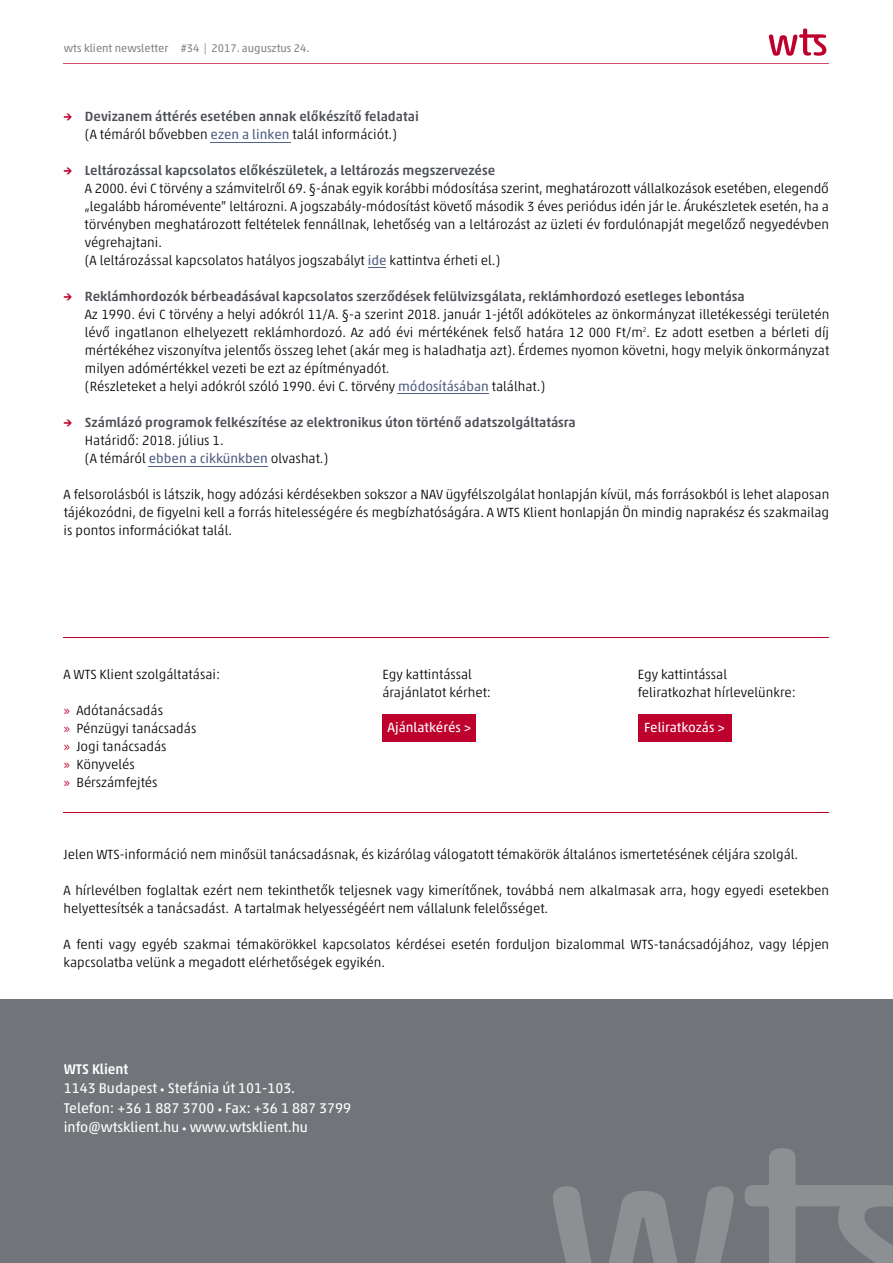
<style>
.page{position:relative;width:893px;height:1263px;background:#fff}
.page>*{position:absolute;margin:0;border:0;box-sizing:border-box;transform-origin:0 0}
.t1{font:14.25px/19.5px "Akko Pro";color:#fff}
.t2{font:300 13.5px/18px "Akko Pro";color:#000}
.t3{font:500 13.5px/18px "Akko Pro";color:#4e5157;text-align:center}
.t4{font:13.5px "Akko Pro";color:#fff}
.t5{font:11.25px "Akko Pro";color:#838589}
.s1{color:#be002d}
.s2{font-weight:300;color:#000}
.s3{font-weight:400;color:#516184}
.s4{font-weight:500;color:#be002d}
.s5{font-weight:500;color:#4e5157}
.s6{font-weight:500}
.s7{font-size:9px}
.s8{font-family:"Akko Rounded Pro"}
</style>
<div class="page">
<hr style="left:64px;top:64px;width:765px;height:1px;background:#d24d6c">
<svg style="left:769px;top:29px;width:57px;height:27px"></svg>
<div style="left:383px;top:714px;width:93px;height:28px;background:#be002d"></div>
<div style="left:638px;top:714px;width:93px;height:28px;background:#be002d"></div>
<div style="left:0;top:999px;width:893px;height:264px;background:#717479"></div>
<svg style="left:553px;top:1186px;width:181px;height:77px"></svg>
<svg style="left:744px;top:1148px;width:149px;height:115px"></svg>
<hr style="left:64px;top:638px;width:765px;height:1px;background:#be002d">
<hr style="left:64px;top:812px;width:765px;height:1px;background:#be002d">
<hr style="left:210px;top:142px;width:81px;height:1px;background:#516184">
<hr style="left:398px;top:393px;width:91px;height:1px;background:#516184">
<hr style="left:149px;top:466px;width:119px;height:1px;background:#516184">
<p class="t5" style="left:64px;top:42px;width:247px">wts klient newsletter #34 | 2017. augusztus 24.</p>
<p class="t3" style="left:64px;top:107px;width:357px"><span class="s1">→</span> Devizanem áttérés esetében annak előkészítő feladatai <span class="s2">(A témáról bővebben</span> <span class="s3">ezen a linken</span> <span class="s2">talál információt.)</span></p>
<p class="t2" style="left:85px;top:161px;width:746px;text-indent:-21px"><span class="s4">→</span> <span class="s5">Leltározással kapcsolatos előkészületek, a leltározás megszervezése<br></span>A 2000. évi C törvény a számvitelről 69. §-ának egyik korábbi módosítása szerint, meghatározott vállalkozások esetében, elegendő „legalább háromévente” leltározni. A jogszabály-módosítást követő második 3 éves periódus idén jár le. Árukészletek esetén, ha a törvényben meghatározott feltételek fennállnak, lehetőség van a leltározást az üzleti év fordulónapját megelőző negyedévben végrehajtani.<br>(A leltározással kapcsolatos hatályos jogszabályt <span class="s3">ide</span> kattintva érheti el.)</p>
<p class="t2" style="left:85px;top:287px;width:746px;text-indent:-21px"><span class="s4">→</span> <span class="s5">Reklámhordozók bérbeadásával kapcsolatos szerződések felülvizsgálata, reklámhordozó esetleges lebontása<br></span>Az 1990. évi C törvény a helyi adókról 11/A. §-a szerint 2018. január 1-jétől adóköteles az önkormányzat illetékességi területén lévő ingatlanon elhelyezett reklámhordozó. Az adó évi mértékének felső határa 12 000 Ft/m<sup>2</sup>. Ez adott esetben a bérleti díj mértékéhez viszonyítva jelentős összeg lehet (akár meg is haladhatja azt). Érdemes nyomon követni, hogy melyik önkormányzat milyen adómértékkel vezeti be ezt az építményadót.<br>(Részleteket a helyi adókról szóló 1990. évi C. törvény <span class="s3">módosításában</span> találhat.)</p>
<p class="t3" style="left:85px;top:413px;width:492px;text-align:left;text-indent:-21px"><span class="s1">→</span> Számlázó programok felkészítése az elektronikus úton történő adatszolgáltatásra<br><span class="s2">Határidő: 2018. július 1.<br>(A témáról</span> <span class="s3">ebben a cikkünkben</span> <span class="s2">olvashat.)</span></p>
<p class="t2" style="left:64px;top:485px;width:767px;text-align:justify">A felsorolásból is látszik, hogy adózási kérdésekben sokszor a NAV ügyfélszolgálat honlapján kívül, más forrásokból is lehet alaposan tájékozódni, de figyelni kell a forrás hitelességére és megbízhatóságára. A WTS Klient honlapján Ön mindig naprakész és szakmailag is pontos információkat talál.</p>
<p class="t2" style="left:64px;top:665px;width:158px">A WTS Klient szolgáltatásai:</p>
<p class="t2" style="left:382px;top:665px;width:91px">Egy kattintással</p>
<p class="t2" style="left:638px;top:665px;width:91px">Egy kattintással</p>
<p class="t2" style="left:382px;top:683px;width:110px">árajánlatot kérhet:</p>
<p class="t2" style="left:638px;top:683px;width:160px">feliratkozhat hírlevelünkre:</p>
<p class="t2" style="left:64px;top:701px;width:134px"><span class="s1">»</span> Adótanácsadás<br><span class="s1">»</span> Pénzügyi tanácsadás <span class="s1">»</span> Jogi tanácsadás<br><span class="s1">»</span> Könyvelés<br><span class="s1">»</span> Bérszámfejtés</p>
<p class="t4" style="left:388px;top:719px;width:85px">Ajánlatkérés &gt;</p>
<p class="t4" style="left:644px;top:719px;width:82px">Feliratkozás &gt;</p>
<p class="t2" style="left:64px;top:845px;width:736px">Jelen WTS-információ nem minősül tanácsadásnak, és kizárólag válogatott témakörök általános ismertetésének céljára szolgál.</p>
<p class="t2" style="left:64px;top:881px;width:767px">A hírlevélben foglaltak ezért nem tekinthetők teljesnek vagy kimerítőnek, továbbá nem alkalmasak arra, hogy egyedi esetekben helyettesítsék a tanácsadást. A tartalmak helyességéért nem vállalunk felelősséget.</p>
<p class="t2" style="left:64px;top:935px;width:767px">A fenti vagy egyéb szakmai témakörökkel kapcsolatos kérdései esetén forduljon bizalommal WTS-tanácsadójához, vagy lépjen kapcsolatba velünk a megadott elérhetőségek egyikén.</p>
<p class="t1" style="left:64px;top:1059px;width:289px"><span class="s6">WTS Klient<br></span>1143 Budapest <span class="s7">•</span> Stefánia út 101-103.<br>Telefon: +36 1 887 3700 <span class="s7">•</span> Fax: +36 1 887 3799 <span class="s8">info</span>@wtsklient.hu <span class="s7">•</span> www.wtsklient.hu</p>
</div>
